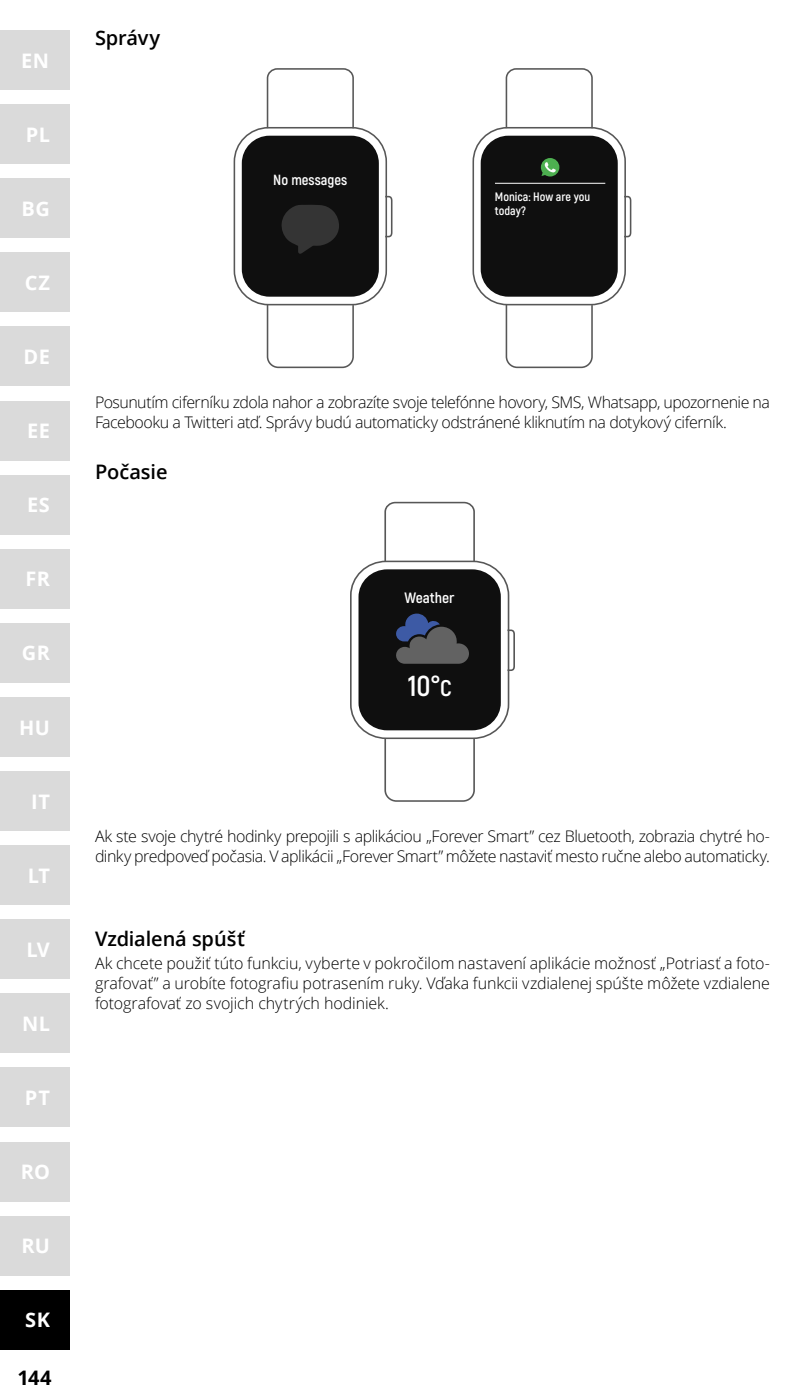
<style>
.page{position:relative;width:800px;height:1400px;background:#fff}
.page>*{position:absolute;margin:0;border:0;box-sizing:border-box;transform-origin:0 0}
.t1{font:700 28.9px "Akrobat";color:#fff;scale:1.04 1}
.t2{font:700 20px "Open Sans";letter-spacing:.02em;color:#fff}
.t3{font:600 20px "Open Sans";letter-spacing:-.005em;color:#000}
.t4{font:700 20px "Open Sans";color:#000}
.t5{font:300 16px/20px "Open Sans";letter-spacing:-.03em;color:#000}
.t6{font:700 15.1px "Akrobat";color:#fff;scale:1.04 1}
.t7{font:700 14.7px "Akrobat";color:#fff}
.t8{font:700 12.3px/14.7px "Akrobat";color:#fff}
.s1{font-size:22.6px}
</style>
<div class="page">
<svg style="left:387px;top:195px;width:6px;height:43px"></svg>
<div style="left:234px;top:127px;width:153px;height:178px;border:2px solid #575757;border-radius:34px"></div>
<svg style="left:266px;top:303px;width:89px;height:65px"></svg>
<svg style="left:266px;top:68px;width:89px;height:62px"></svg>
<div style="left:242px;top:136px;width:137px;height:161px;background:#0f0f0f;border-radius:28px"></div>
<svg style="left:626px;top:195px;width:5px;height:43px"></svg>
<div style="left:472px;top:127px;width:154px;height:178px;border:2px solid #575757;border-radius:34px"></div>
<svg style="left:505px;top:303px;width:89px;height:65px"></svg>
<svg style="left:505px;top:68px;width:89px;height:62px"></svg>
<div style="left:481px;top:136px;width:137px;height:161px;background:#0f0f0f;border-radius:28px"></div>
<svg style="left:281px;top:205px;width:58px;height:49px"></svg>
<hr style="left:495px;top:183px;width:110px;height:1px;background:#fff">
<svg style="left:541px;top:158px;width:18px;height:19px"></svg>
<svg style="left:509px;top:629px;width:6px;height:43px"></svg>
<div style="left:350px;top:561px;width:159px;height:178px;border:2px solid #575757;border-radius:35px"></div>
<svg style="left:384px;top:737px;width:92px;height:65px"></svg>
<svg style="left:384px;top:502px;width:92px;height:62px"></svg>
<div style="left:359px;top:569px;width:142px;height:161px;background:#0f0f0f;border-radius:28px"></div>
<svg style="left:396px;top:614px;width:73px;height:50px"></svg>
<div style="left:0;top:326px;width:70px;height:60px;background:#dadada"></div>
<div style="left:0;top:549px;width:70px;height:60px;background:#dadada"></div>
<div style="left:0;top:771px;width:70px;height:60px;background:#dadada"></div>
<div style="left:0;top:401px;width:70px;height:60px;background:#dadada"></div>
<div style="left:0;top:623px;width:70px;height:60px;background:#dadada"></div>
<div style="left:0;top:475px;width:70px;height:60px;background:#dadada"></div>
<div style="left:0;top:104px;width:70px;height:60px;background:#dadada"></div>
<div style="left:0;top:252px;width:70px;height:60px;background:#dadada"></div>
<div style="left:0;top:1290px;width:70px;height:60px;background:#000"></div>
<div style="left:0;top:1216px;width:70px;height:60px;background:#dadada"></div>
<div style="left:0;top:845px;width:70px;height:60px;background:#dadada"></div>
<div style="left:0;top:178px;width:70px;height:60px;background:#dadada"></div>
<div style="left:0;top:1142px;width:70px;height:60px;background:#dadada"></div>
<div style="left:0;top:1067px;width:70px;height:60px;background:#dadada"></div>
<div style="left:0;top:697px;width:70px;height:60px;background:#dadada"></div>
<div style="left:0;top:919px;width:70px;height:60px;background:#dadada"></div>
<div style="left:0;top:30px;width:69px;height:60px;background:#dadada"></div>
<div style="left:0;top:993px;width:70px;height:60px;background:#dadada"></div>
<p class="t2" style="left:21px;top:46px;width:29px">EN</p>
<p class="t2" style="left:26px;top:120px;width:26px">PL</p>
<p class="t2" style="left:22px;top:194px;width:30px">BG</p>
<p class="t2" style="left:25px;top:269px;width:27px">CZ</p>
<p class="t2" style="left:24px;top:343px;width:28px">DE</p>
<p class="t2" style="left:27px;top:417px;width:24px">EE</p>
<p class="t2" style="left:27px;top:491px;width:24px">ES</p>
<p class="t2" style="left:26px;top:565px;width:26px">FR</p>
<p class="t2" style="left:22px;top:639px;width:30px">GR</p>
<p class="t2" style="left:19px;top:713px;width:32px">HU</p>
<p class="t2" style="left:31px;top:787px;width:20px">IT</p>
<p class="t2" style="left:28px;top:861px;width:24px">LT</p>
<p class="t2" style="left:26px;top:936px;width:25px">LV</p>
<p class="t2" style="left:22px;top:1010px;width:29px">NL</p>
<p class="t2" style="left:25px;top:1084px;width:26px">PT</p>
<p class="t2" style="left:21px;top:1158px;width:31px">RO</p>
<p class="t2" style="left:21px;top:1232px;width:30px">RU</p>
<p class="t2" style="left:25px;top:1306px;width:26px">SK</p>
<p class="t4" style="left:17px;top:1364px;width:36px">144</p>
<p class="t3" style="left:95px;top:24px;width:67px">Správy</p>
<p class="t7" style="left:273px;top:171px;width:76px">No messages</p>
<p class="t8" style="left:495px;top:189px;width:97px">Monica: How are you today?</p>
<p class="t5" style="left:95px;top:392px;width:677px">Posunutím ciferníku zdola nahor a zobrazíte svoje telefónne hovory, SMS, Whatsapp, upozornenie na<br>Facebooku a Twitteri atď. Správy budú automaticky odstránené kliknutím na dotykový ciferník.</p>
<p class="t3" style="left:95px;top:458px;width:74px">Počasie</p>
<p class="t6" style="left:404px;top:589px;width:50px">Weather</p>
<h1 class="t1" style="left:408px;top:668px;width:44px">10°<span class="s1">C</span></h1>
<p class="t5" style="left:95px;top:826px;width:677px">Ak ste svoje chytré hodinky prepojili s aplikáciou „Forever Smart” cez Bluetooth, zobrazia chytré ho&shy;dinky predpoveď počasia. V aplikácii „Forever Smart” môžete nastaviť mesto ručne alebo automaticky.</p>
<p class="t3" style="left:95px;top:925px;width:151px">Vzdialená spúšť</p>
<p class="t5" style="left:95px;top:952px;width:677px;text-align:justify">Ak chcete použiť túto funkciu, vyberte v pokročilom nastavení aplikácie možnosť „Potriasť a foto&shy;grafovať” a urobíte fotografiu potrasením ruky. Vďaka funkcii vzdialenej spúšte môžete vzdialene fotografovať zo svojich chytrých hodiniek.</p>
</div>
